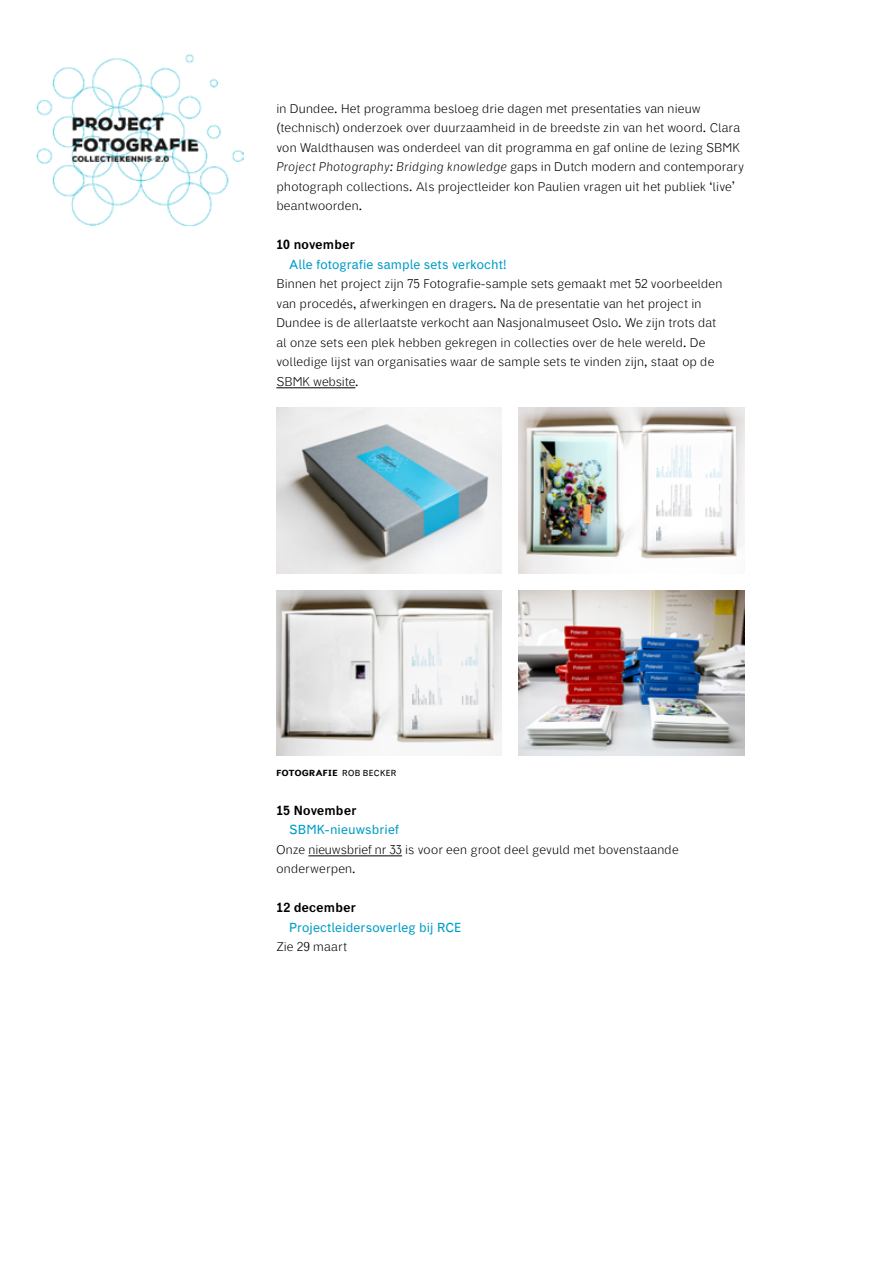
<style>
.page{position:relative;width:893px;height:1263px;background:#fff}
.page>*{position:absolute;margin:0;border:0;box-sizing:border-box;transform-origin:0 0}
.body{font:300 13.5px/19.5px "DF Dejavu Pro";letter-spacing:.01em;color:#000}
.kopje_2{font:13.5px "DF Dejavu Pro";letter-spacing:.01em;color:#009dc5}
.kopje{font:500 13.5px "DF Dejavu Pro";letter-spacing:.01em;color:#000}
.bijschrift{font:700 9px "DF Dejavu Pro";letter-spacing:.035em;color:#000}
.s1{font-style:italic}
.s2{font-weight:400}
</style>
<div class="page">
<img style="left:36px;top:54px;width:207px;height:172px">
<hr style="left:276px;top:387px;width:79px;height:1px;background:#000">
<hr style="left:308px;top:855px;width:94px;height:1px;background:#000">
<img style="left:519px;top:407px;width:225px;height:166px">
<img style="left:276px;top:407px;width:226px;height:166px">
<img style="left:519px;top:590px;width:225px;height:166px">
<img style="left:276px;top:590px;width:226px;height:166px">
<p class="body" style="left:276px;top:98px;width:469px">in Dundee. Het programma besloeg drie dagen met presentaties van nieuw (technisch) onderzoek over duurzaamheid in de breedste zin van het woord. Clara von Waldthausen was onderdeel van dit programma en gaf online de lezing SBMK <span class="s1">Project Photography: Bridging knowledge</span> gaps in Dutch modern and contemporary photograph collections. Als projectleider kon Paulien vragen uit het publiek ‘live’ beantwoorden.</p>
<p class="kopje" style="left:276px;top:235px;width:80px">10 november</p>
<p class="kopje_2" style="left:289px;top:255px;width:219px">Alle fotografie sample sets verkocht!</p>
<p class="body" style="left:276px;top:274px;width:447px">Binnen het project zijn 75 Fotografie-sample sets gemaakt met 52 voorbeelden van procedés, afwerkingen en dragers. Na de presentatie van het project in Dundee is de allerlaatste verkocht aan Nasjonalmuseet Oslo. We zijn trots dat al onze sets een plek hebben gekregen in collecties over de hele wereld. De volledige lijst van organisaties waar de sample sets te vinden zijn, staat op de SBMK website.</p>
<p class="bijschrift" style="left:276px;top:766px;width:121px">FOTOGRAFIE <span class="s2">ROB BECKER</span></p>
<p class="kopje" style="left:276px;top:801px;width:81px">15 November</p>
<p class="kopje_2" style="left:289px;top:820px;width:111px">SBMK-nieuwsbrief</p>
<p class="body" style="left:276px;top:839px;width:404px">Onze nieuwsbrief nr 33 is voor een groot deel gevuld met bovenstaande onderwerpen.</p>
<p class="kopje" style="left:276px;top:898px;width:80px">12 december</p>
<p class="kopje_2" style="left:289px;top:918px;width:174px">Projectleidersoverleg bij RCE</p>
<p class="body" style="left:276px;top:937px;width:72px">Zie 29 maart</p>
</div>
